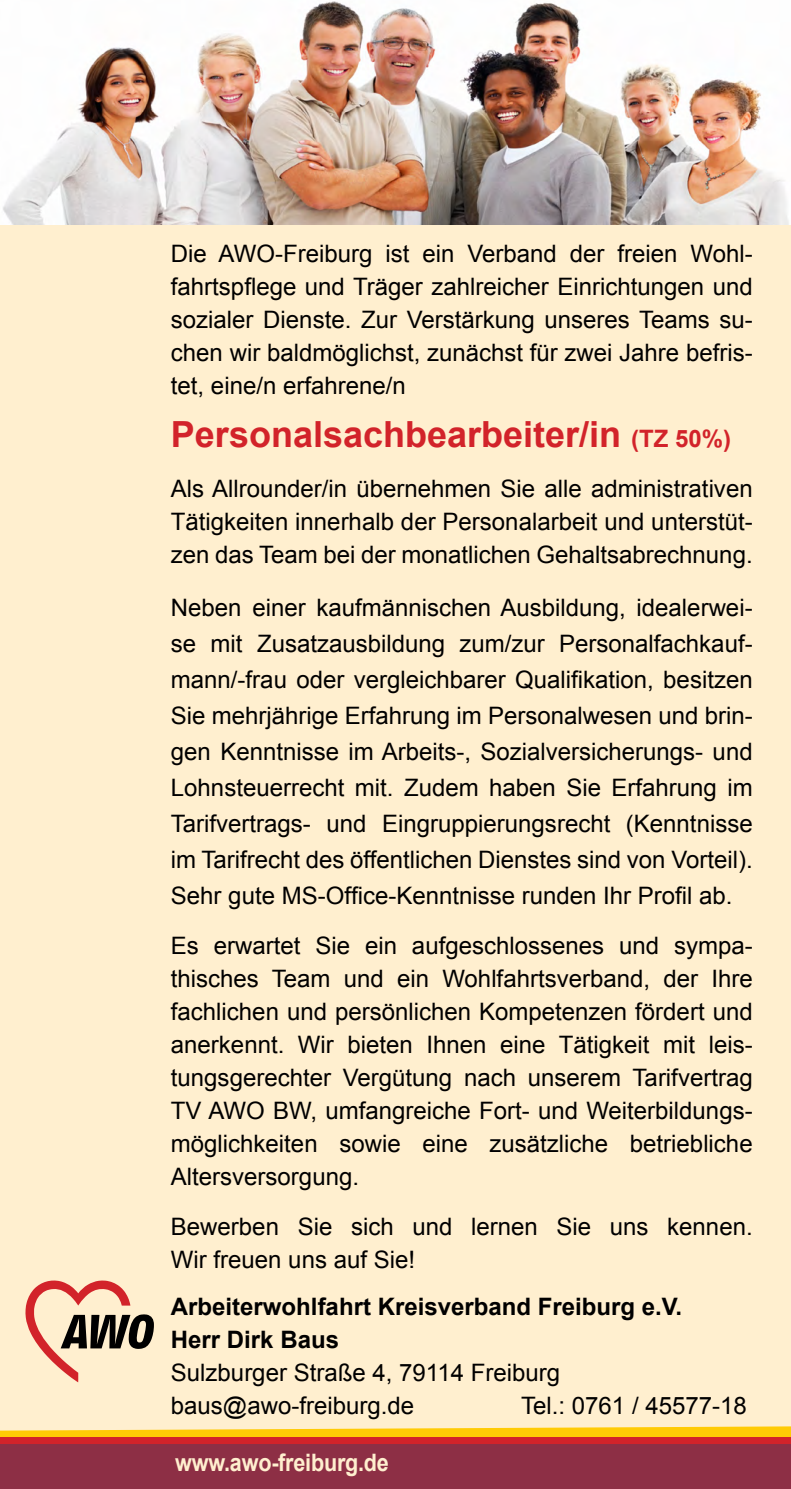
<style>
.page{position:relative;width:791px;height:1489px;background:#fff}
.page>*{position:absolute;margin:0;border:0;box-sizing:border-box;transform-origin:0 0}
.t1{font:700 36px "Arial";color:#d2232a}
.t2{font:24px/33px "Arial";color:#000;text-align:justify}
.t3{font:700 24px/33px "Arial";color:#000}
.t4{font:700 24px "Arial";letter-spacing:-.01em;color:#ffefcf;scale:.9 1}
.s1{font-size:24px}
</style>
<div class="page">
<div style="left:0;top:0;width:791px;height:1480px;background:#ffefcf"></div>
<img style="left:0;top:0;width:791px;height:224px">
<svg style="left:25px;top:1280px;width:129px;height:102px"></svg>
<svg style="left:0;top:1426px;width:791px;height:10px"></svg>
<div style="left:0;top:1437px;width:791px;height:7px;background:#d2232a"></div>
<div style="left:0;top:1444px;width:791px;height:44px;background:#8d2f45"></div>
<p class="t2" style="left:171px;top:237px;width:583px">Die AWO-Freiburg ist ein Verband der freien Wohl&shy;fahrtspflege und Träger zahlreicher Einrichtungen und sozialer Dienste. Zur Verstärkung unseres Teams su&shy;chen wir baldmöglichst, zunächst für zwei Jahre befris&shy;tet, eine/n erfahrene/n</p>
<h1 class="t1" style="left:171px;top:410px;width:562px">Personalsachbearbeiter/in <span class="s1">(TZ 50%)</span></h1>
<p class="t2" style="left:171px;top:472px;width:583px">Als Allrounder/in übernehmen Sie alle administrativen Tätigkeiten innerhalb der Personalarbeit und unterstüt&shy;zen das Team bei der monatlichen Gehaltsabrechnung.</p>
<p class="t2" style="left:171px;top:589px;width:583px;line-height:36px">Neben einer kaufmännischen Ausbildung, idealerwei&shy;se mit Zusatzausbildung zum/zur Personalfachkauf&shy;mann/-frau oder vergleichbarer Qualifikation, besitzen Sie mehrjährige Erfahrung im Personalwesen und brin&shy;gen Kenntnisse im Arbeits-, Sozialversicherungs- und Lohnsteuerrecht mit. Zudem haben Sie Erfahrung im Tarifvertrags- und Eingruppierungsrecht (Kenntnisse im Tarifrecht des öffentlichen Dienstes sind von Vorteil).<br>Sehr gute MS-Office-Kenntnisse runden Ihr Profil ab.</p>
<p class="t2" style="left:171px;top:929px;width:583px">Es erwartet Sie ein aufgeschlossenes und sympa&shy;thisches Team und ein Wohlfahrtsverband, der Ihre fachlichen und persönlichen Kompetenzen fördert und anerkennt. Wir bieten Ihnen eine Tätigkeit mit leis&shy;tungsgerechter Vergütung nach unserem Tarifvertrag TV AWO BW, umfangreiche Fort- und Weiterbildungs&shy;möglichkeiten sowie eine zusätzliche betriebliche Altersversorgung.</p>
<p class="t2" style="left:171px;top:1210px;width:583px">Bewerben Sie sich und lernen Sie uns kennen.<br>Wir freuen uns auf Sie!</p>
<p class="t3" style="left:171px;top:1290px;width:513px">Arbeiterwohlfahrt Kreisverband Freiburg e.V.<br>Herr Dirk Baus</p>
<p class="t2" style="left:171px;top:1356px;width:391px">Sulzburger Straße 4, 79114 Freiburg baus@awo-freiburg.de</p>
<p class="t2" style="left:521px;top:1389px;width:227px">Tel.: 0761 / 45577-18</p>
<p class="t4" style="left:175px;top:1446px;width:239px">www.awo-freiburg.de</p>
</div>
